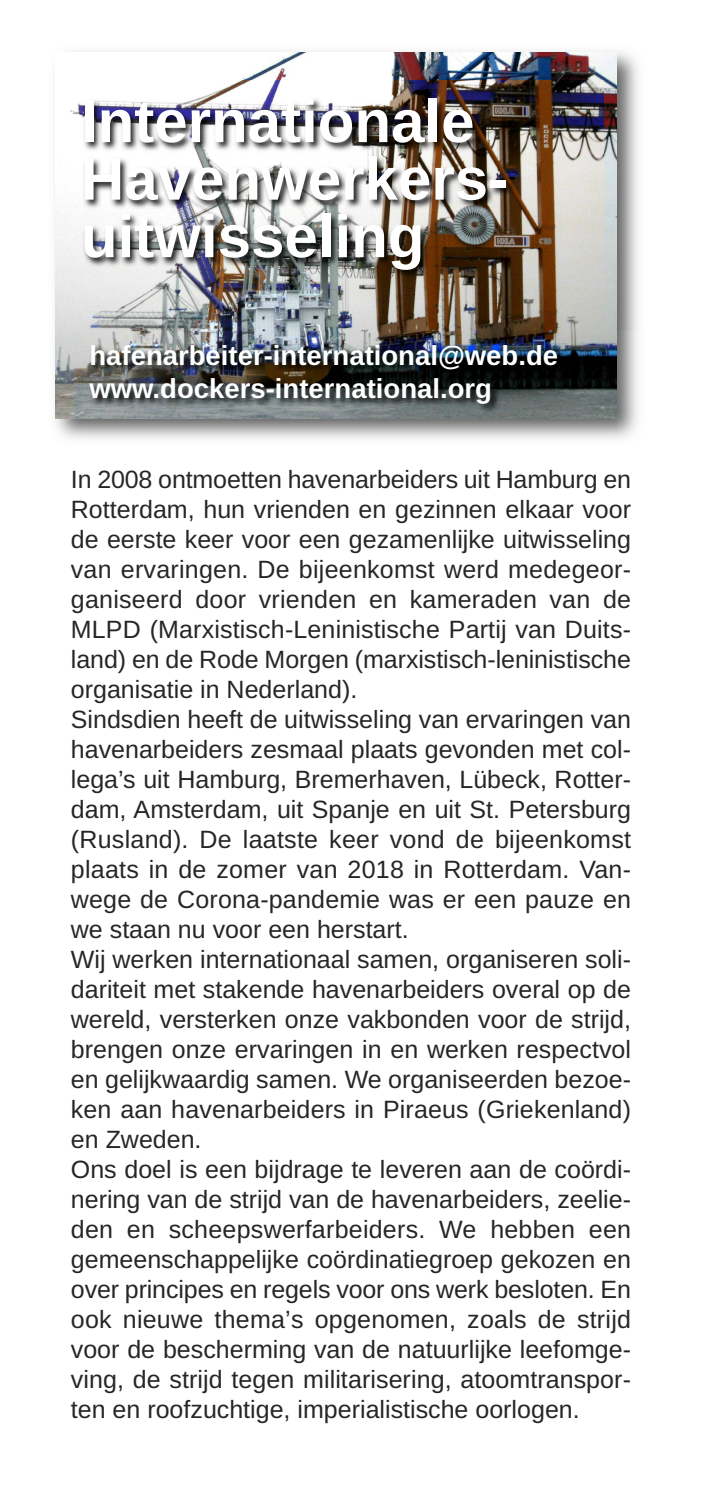
<style>
.page{position:relative;width:702px;height:1489px;background:#fff}
.page>*{position:absolute;margin:0;border:0;box-sizing:border-box;transform-origin:0 0}
.t1{font:700 60px/57.5px "Liberation Sans";color:#fff}
.t2{font:700 27.5px/33px "Liberation Sans";color:#fff}
.t3{font:25px/30px "Liberation Sans";color:#272627}
</style>
<div class="page">
<img style="left:55px;top:51px;width:583px;height:388px">
<img style="left:56px;top:53px;width:560px;height:365px">
<img style="left:55px;top:80px;width:548px;height:250px">
<img style="left:74px;top:332px;width:564px;height:107px">
<h1 class="t1" style="left:81px;top:93px;width:428px">Internationale<br>Havenwerkers&shy;uitwisseling</h1>
<p class="t2" style="left:89px;top:338px;width:470px">hafenarbeiter-international@web.de www.dockers-international.org</p>
<p class="t3" style="left:71px;top:464px;width:561px">In 2008 ontmoetten havenarbeiders uit Hamburg en Rotterdam, hun vrienden en gezinnen elkaar voor de eerste keer voor een gezamenlijke uitwisseling van ervaringen. De bijeenkomst werd medegeor&shy;ganiseerd door vrienden en kameraden van de MLPD (Marxistisch-Leninistische Partij van Duits&shy;land) en de Rode Morgen (marxistisch-leninistische organisatie in Nederland).<br>Sindsdien heeft de uitwisseling van ervaringen van havenarbeiders zesmaal plaats gevonden met col&shy;lega’s uit Hamburg, Bremerhaven, Lübeck, Rotter&shy;dam, Amsterdam, uit Spanje en uit St. Petersburg (Rusland). De laatste keer vond de bijeenkomst plaats in de zomer van 2018 in Rotterdam. Van&shy;wege de Corona-pandemie was er een pauze en we staan nu voor een herstart.<br>Wij werken internationaal samen, organiseren soli&shy;dariteit met stakende havenarbeiders overal op de wereld, versterken onze vakbonden voor de strijd, brengen onze ervaringen in en werken respectvol en gelijkwaardig samen. We organiseerden bezoe&shy;ken aan havenarbeiders in Piraeus (Griekenland) en Zweden.<br>Ons doel is een bijdrage te leveren aan de coördi&shy;nering van de strijd van de havenarbeiders, zeelie&shy;den en scheepswerfarbeiders. We hebben een gemeenschappelijke coördinatiegroep gekozen en over principes en regels voor ons werk besloten. En ook nieuwe thema’s opgenomen, zoals de strijd voor de bescherming van de natuurlijke leefomge&shy;ving, de strijd tegen militarisering, atoomtranspor&shy;ten en roofzuchtige, imperialistische oorlogen.</p>
</div>
